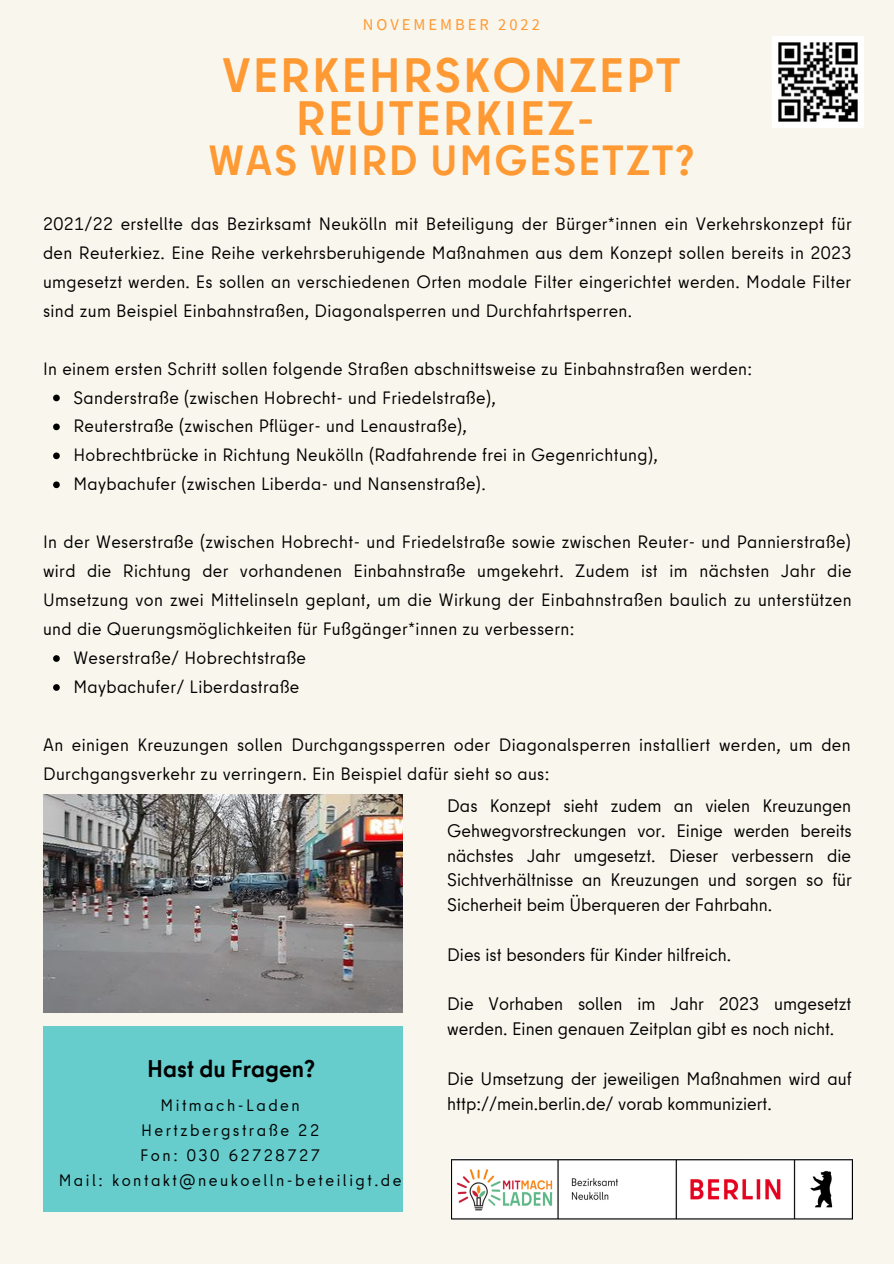
<style>
.page{position:relative;width:894px;height:1264px;background:#fff}
.page>*{position:absolute;margin:0;border:0;box-sizing:border-box;transform-origin:0 0}
.t1{font:700 48px/44px "Berlin Type Office";letter-spacing:.04em;color:#f93;text-align:center}
.t2{font:700 42px "Berlin Type Office";letter-spacing:.04em;color:#f93}
.t3{font:700 24px "Berlin Type Office";color:#000}
.t4{font:18px/24.8px "Berlin Type Office";color:#000}
.t5{font:17.85px/29px "Berlin Type Office";letter-spacing:.02em;color:#000}
.t6{font:16.5px/24.8px "Berlin Type Office";letter-spacing:.15em;color:#000;text-align:center}
.t7{font:16.5px "Source Sans Pro";letter-spacing:.18em;color:#f93}
</style>
<div class="page">
<div style="left:0;top:0;width:893px;height:1263px;background:#f9f7ed"></div>
<div style="left:43px;top:1025px;width:359px;height:186px;background:#6cc"></div>
<img style="left:772px;top:36px;width:91px;height:92px">
<img style="left:451px;top:1158px;width:401px;height:61px">
<svg style="left:53px;top:394px;width:7px;height:7px"></svg>
<svg style="left:53px;top:423px;width:7px;height:7px"></svg>
<svg style="left:53px;top:452px;width:7px;height:7px"></svg>
<svg style="left:53px;top:481px;width:7px;height:7px"></svg>
<svg style="left:53px;top:655px;width:7px;height:7px"></svg>
<svg style="left:53px;top:684px;width:7px;height:6px"></svg>
<img style="left:43px;top:794px;width:359px;height:218px">
<p class="t7" style="left:363px;top:13px;width:179px">NOVEMEMBER 2022</p>
<h1 class="t1" style="left:222px;top:52px;width:459px">VERKEHRSKONZEPT<br>REUTERKIEZ-</h1>
<h2 class="t2" style="left:208px;top:130px;width:487px">WAS WIRD UMGESETZT?</h2>
<p class="t5" style="left:43px;top:209px;width:809px;text-align:justify">2021/22 erstellte das Bezirksamt Neukölln mit Beteiligung der Bürger*innen ein Verkehrskonzept für den Reuterkiez. Eine Reihe verkehrsberuhigende Maßnahmen aus dem Konzept sollen bereits in 2023 umgesetzt werden. Es sollen an verschiedenen Orten modale Filter eingerichtet werden. Modale Filter sind zum Beispiel Einbahnstraßen, Diagonalsperren und Durchfahrtsperren.</p>
<p class="t5" style="left:43px;top:353px;width:710px">In einem ersten Schritt sollen folgende Straßen abschnittsweise zu Einbahnstraßen werden:</p>
<p class="t5" style="left:73px;top:382px;width:585px">Sanderstraße (zwischen Hobrecht- und Friedelstraße),<br>Reuterstraße (zwischen Pflüger- und Lenaustraße),<br>Hobrechtbrücke in Richtung Neukölln (Radfahrende frei in Gegenrichtung), Maybachufer (zwischen Liberda- und Nansenstraße).</p>
<p class="t5" style="left:43px;top:527px;width:809px;text-align:justify">In der Weserstraße (zwischen Hobrecht- und Friedelstraße sowie zwischen Reuter- und Pannierstraße) wird die Richtung der vorhandenen Einbahnstraße umgekehrt. Zudem ist im nächsten Jahr die Umsetzung von zwei Mittelinseln geplant, um die Wirkung der Einbahnstraßen baulich zu unterstützen und die Querungsmöglichkeiten für Fußgänger*innen zu verbessern:</p>
<p class="t5" style="left:73px;top:643px;width:234px">Weserstraße/ Hobrechtstraße<br>Maybachufer/ Liberdastraße</p>
<p class="t5" style="left:43px;top:729px;width:808px">An einigen Kreuzungen sollen Durchgangssperren oder Diagonalsperren installiert werden, um den<br>Durchgangsverkehr zu verringern. Ein Beispiel dafür sieht so aus:</p>
<h3 class="t3" style="left:147px;top:1051px;width:170px">Hast du Fragen?</h3>
<p class="t6" style="left:59px;top:1092px;width:344px">Mitmach-Laden<br>Hertzbergstraße 22<br>Fon: 030 62728727<br>Mail: kontakt@neukoelln-beteiligt.de</p>
<p class="t4" style="left:447px;top:793px;width:406px;text-align:justify">Das Konzept sieht zudem an vielen Kreuzungen Gehwegvorstreckungen vor. Einige werden bereits nächstes Jahr umgesetzt. Dieser verbessern die Sichtverhältnisse an Kreuzungen und sorgen so für Sicherheit beim Überqueren der Fahrbahn.</p>
<p class="t4" style="left:447px;top:941px;width:285px">Dies ist besonders für Kinder hilfreich.</p>
<p class="t4" style="left:447px;top:991px;width:405px">Die Vorhaben sollen im Jahr 2023 umgesetzt werden. Einen genauen Zeitplan gibt es noch nicht.</p>
<p class="t4" style="left:447px;top:1065px;width:406px">Die Umsetzung der jeweiligen Maßnahmen wird auf http://mein.berlin.de/ vorab kommuniziert.</p>
</div>
